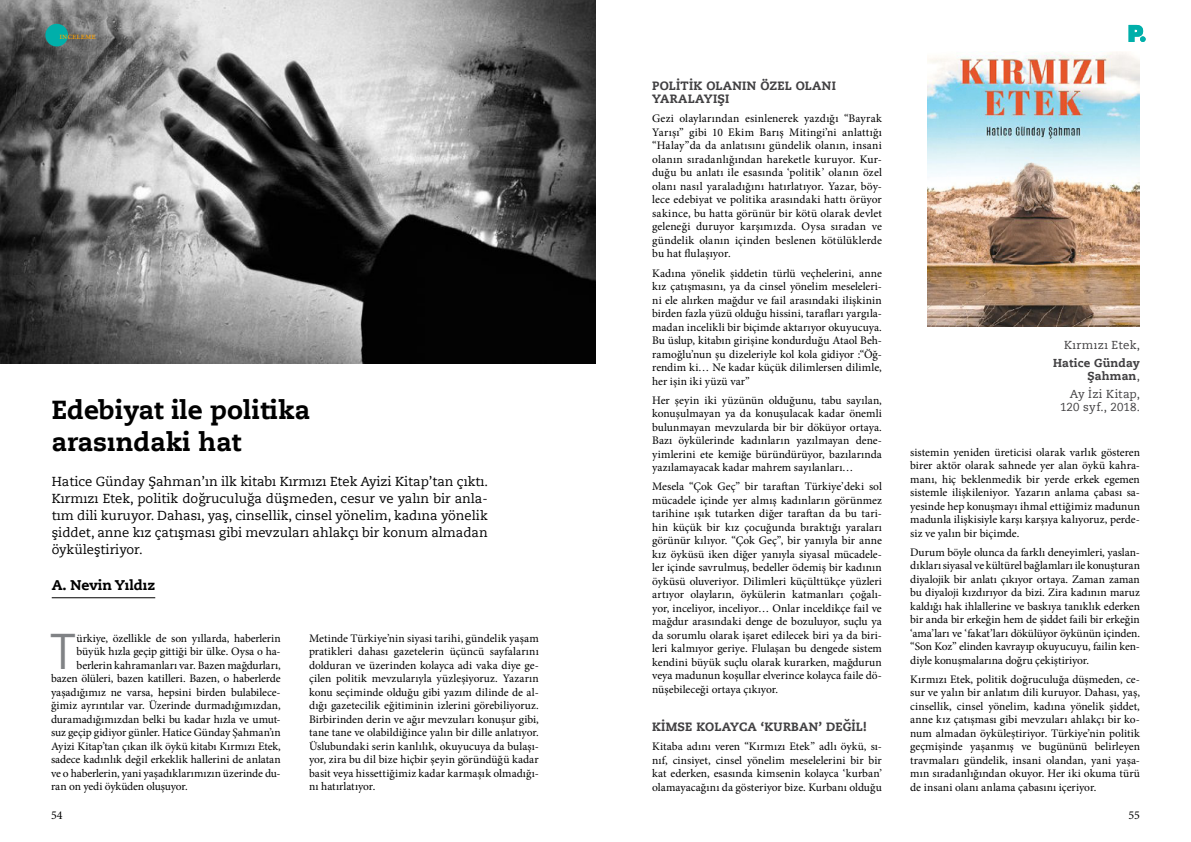
<style>
.page{position:relative;width:1191px;height:842px;background:#fff}
.page>*{position:absolute;margin:0;border:0;box-sizing:border-box;transform-origin:0 0}
.t1{font:49.4px "DIN Pro";color:#808285}
.t2{font:700 26px/32px "Caecilia LT Std Roman";color:#000}
.t3{font:700 14px "Caecilia LT Std Roman";color:#000}
.t4{font:13px/17px "Caecilia LT Std Roman";color:#000;text-align:justify}
.t5{font:700 12px/13.5px "Caecilia LT Std Roman";letter-spacing:.02em;color:#414042}
.t6{font:12px "Minion Pro";color:#000}
.t7{font:11.5px/13.5px "Minion Pro";letter-spacing:.005em;color:#000;text-align:justify}
.t8{font:11.5px "Minion Pro";letter-spacing:-.015em;color:#000}
.t9{font:11.5px/13.5px "Caecilia LT Std Roman";letter-spacing:.02em;color:#414042;text-align:right}
.t10{font:700 11.5px/13.5px "Caecilia LT Std Roman";letter-spacing:.015em;color:#414042;text-align:right}
.t11{font:9px "Minion Pro";color:#ffa300}
.s1{font-weight:400}
</style>
<div class="page">
<img style="left:0;top:0;width:595px;height:364px">
<hr style="left:52px;top:597px;width:103px;height:1px;background:#000">
<div style="left:45px;top:24px;width:23px;height:22px;background:#00afaa;border-radius:50%"></div>
<img style="left:927px;top:51px;width:212px;height:275px">
<svg style="left:1128px;top:25px;width:17px;height:17px"></svg>
<p class="t11" style="left:60px;top:30px;width:38px">inceleme</p>
<h2 class="t2" style="left:52px;top:394px;width:260px">Edebiyat ile politika arasındaki hat</h2>
<p class="t4" style="left:52px;top:473px;width:438px">Hatice Günday Şahman’ın ilk kitabı Kırmızı Etek Ayizi Kitap’tan çıktı.<br>Kırmızı Etek, politik doğruculuğa düşmeden, cesur ve yalın bir anla&shy;tım dili kuruyor. Dahası, yaş, cinsellik, cinsel yönelim, kadına yönelik şiddet, anne kız çatışması gibi mevzuları ahlakçı bir konum almadan öyküleştiriyor.</p>
<p class="t3" style="left:52px;top:576px;width:105px">A. Nevin Yıldız</p>
<h1 class="t1" style="left:50px;top:612px;width:29px">T</h1>
<p class="t7" style="left:77px;top:631px;width:205px">ürkiye, özellikle de son yıllarda, haberlerin</p>
<p class="t7" style="left:77px;top:645px;width:206px">büyük hızla geçip gittiği bir ülke. Oysa o ha-</p>
<p class="t7" style="left:77px;top:658px;width:206px">berlerin kahramanları var. Bazen mağdurları,</p>
<p class="t7" style="left:51px;top:672px;width:231px">bazen ölüleri, bazen katilleri. Bazen, o haberlerde</p>
<p class="t7" style="left:51px;top:685px;width:231px">yaşadığımız ne varsa, hepsini birden bulabilece-</p>
<p class="t7" style="left:51px;top:699px;width:231px">ğimiz ayrıntılar var. Üzerinde durmadığımızdan,</p>
<p class="t7" style="left:51px;top:712px;width:231px">duramadığımızdan belki bu kadar hızla ve umut-</p>
<p class="t8" style="left:51px;top:725px;width:231px">suz geçip gidiyor günler. Hatice Günday Şahman’ın</p>
<p class="t7" style="left:51px;top:739px;width:231px">Ayizi Kitap’tan çıkan ilk öykü kitabı Kırmızı Etek,</p>
<p class="t7" style="left:51px;top:753px;width:231px">sadece kadınlık değil erkeklik hallerini de anlatan</p>
<p class="t7" style="left:51px;top:766px;width:231px">ve o haberlerin, yani yaşadıklarımızın üzerinde du-</p>
<p class="t7" style="left:51px;top:780px;width:138px">ran on yedi öyküden oluşuyor.</p>
<p class="t7" style="left:309px;top:631px;width:231px">Metinde Türkiye’nin siyasi tarihi, gündelik yaşam pratikleri dahası gazetelerin üçüncü sayfalarını dolduran ve üzerinden kolayca adi vaka diye ge&shy;çilen politik mevzularıyla yüzleşiyoruz. Yazarın konu seçiminde olduğu gibi yazım dilinde de al&shy;dığı gazetecilik eğitiminin izlerini görebiliyoruz.<br>Birbirinden derin ve ağır mevzuları konuşur gibi, tane tane ve olabildiğince yalın bir dille anlatıyor.<br>Üslubundaki serin kanlılık, okuyucuya da bulaşı&shy;yor, zira bu dil bize hiçbir şeyin göründüğü kadar basit veya hissettiğimiz kadar karmaşık olmadığı&shy;nı hatırlatıyor.</p>
<p class="t5" style="left:652px;top:79px;width:185px">POLİTİK OLANIN ÖZEL OLANI<br>YARALAYIŞI</p>
<p class="t7" style="left:652px;top:112px;width:231px">Gezi olaylarından esinlenerek yazdığı “Bayrak Yarışı” gibi 10 Ekim Barış Mitingi’ni anlattığı “Halay”da da anlatısını gündelik olanın, insani olanın sıradanlığından hareketle kuruyor. Kur&shy;duğu bu anlatı ile esasında ‘politik’ olanın özel olanı nasıl yaraladığını hatırlatıyor. Yazar, böy&shy;lece edebiyat ve politika arasındaki hattı örüyor sakince, bu hatta görünür bir kötü olarak devlet geleneği duruyor karşımızda. Oysa sıradan ve gündelik olanın içinden beslenen kötülüklerde bu hat flulaşıyor.</p>
<p class="t7" style="left:652px;top:266px;width:231px">Kadına yönelik şiddetin türlü veçhelerini, anne kız çatışmasını, ya da cinsel yönelim meseleleri&shy;ni ele alırken mağdur ve fail arasındaki ilişkinin birden fazla yüzü olduğu hissini, tarafları yargıla&shy;madan incelikli bir biçimde aktarıyor okuyucuya.<br>Bu üslup, kitabın girişine kondurduğu Ataol Beh&shy;ramoğlu’nun şu dizeleriyle kol kola gidiyor :“Öğ&shy;rendim ki… Ne kadar küçük dilimlersen dilimle, her işin iki yüzü var”</p>
<p class="t7" style="left:652px;top:393px;width:231px">Her şeyin iki yüzünün olduğunu, tabu sayılan, konuşulmayan ya da konuşulacak kadar önemli bulunmayan mevzularda bir bir döküyor ortaya.<br>Bazı öykülerinde kadınların yazılmayan dene&shy;yimlerini ete kemiğe büründürüyor, bazılarında yazılamayacak kadar mahrem sayılanları…</p>
<p class="t7" style="left:652px;top:480px;width:231px">Mesela “Çok Geç” bir taraftan Türkiye’deki sol mücadele içinde yer almış kadınların görünmez tarihine ışık tutarken diğer taraftan da bu tari&shy;hin küçük bir kız çocuğunda bıraktığı yaraları görünür kılıyor. “Çok Geç”, bir yanıyla bir anne kız öyküsü iken diğer yanıyla siyasal mücadele&shy;ler içinde savrulmuş, bedeller ödemiş bir kadının öyküsü oluveriyor. Dilimleri küçülttükçe yüzleri artıyor olayların, öykülerin katmanları çoğalı&shy;yor, inceliyor, inceliyor… Onlar inceldikçe fail ve mağdur arasındaki denge de bozuluyor, suçlu ya da sorumlu olarak işaret edilecek biri ya da biri&shy;leri kalmıyor geriye. Flulaşan bu dengede sistem kendini büyük suçlu olarak kurarken, mağdurun veya madunun koşullar elverince kolayca faile dö&shy;nüşebileceği ortaya çıkıyor.</p>
<p class="t5" style="left:652px;top:720px;width:216px">KİMSE KOLAYCA ‘KURBAN’ DEĞİL!</p>
<p class="t7" style="left:652px;top:740px;width:231px">Kitaba adını veren “Kırmızı Etek” adlı öykü, sı&shy;nıf, cinsiyet, cinsel yönelim meselelerini bir bir kat ederken, esasında kimsenin kolayca ‘kurban’ olamayacağını da gösteriyor bize. Kurbanı olduğu</p>
<p class="t9" style="left:1064px;top:338px;width:77px">Kırmızı Etek,</p>
<p class="t10" style="left:1053px;top:356px;width:88px">Hatice Günday<br>Şahman<span class="s1">,</span></p>
<p class="t9" style="left:1060px;top:387px;width:81px">Ay İzi Kitap,<br>120 syf., 2018.</p>
<p class="t7" style="left:910px;top:445px;width:231px">sistemin yeniden üreticisi olarak varlık gösteren birer aktör olarak sahnede yer alan öykü kahra&shy;manı, hiç beklenmedik bir yerde erkek egemen sistemle ilişkileniyor. Yazarın anlama çabası sa&shy;yesinde hep konuşmayı ihmal ettiğimiz madunun madunla ilişkisiyle karşı karşıya kalıyoruz, perde&shy;siz ve yalın bir biçimde.</p>
<p class="t7" style="left:910px;top:545px;width:231px">Durum böyle olunca da farklı deneyimleri, yaslan&shy;dıkları siyasal ve kültürel bağlamları ile konuşturan diyalojik bir anlatı çıkıyor ortaya. Zaman zaman bu diyaloji kızdırıyor da bizi. Zira kadının maruz kaldığı hak ihlallerine ve baskıya tanıklık ederken bir anda bir erkeğin hem de şiddet faili bir erkeğin ‘ama’ları ve ‘fakat’ları dökülüyor öykünün içinden. “Son Koz” elinden kavrayıp okuyucuyu, failin ken&shy;diyle konuşmalarına doğru çekiştiriyor.</p>
<p class="t7" style="left:910px;top:673px;width:231px">Kırmızı Etek, politik doğruculuğa düşmeden, ce&shy;sur ve yalın bir anlatım dili kuruyor. Dahası, yaş, cinsellik, cinsel yönelim, kadına yönelik şiddet, anne kız çatışması gibi mevzuları ahlakçı bir ko&shy;num almadan öyküleştiriyor. Türkiye’nin politik geçmişinde yaşanmış ve bugününü belirleyen travmaları gündelik, insani olandan, yani yaşa&shy;mın sıradanlığından okuyor. Her iki okuma türü de insani olanı anlama çabasını içeriyor.</p>
<p class="t6" style="left:51px;top:807px;width:13px">54</p>
<p class="t6" style="left:1128px;top:807px;width:13px">55</p>
</div>
